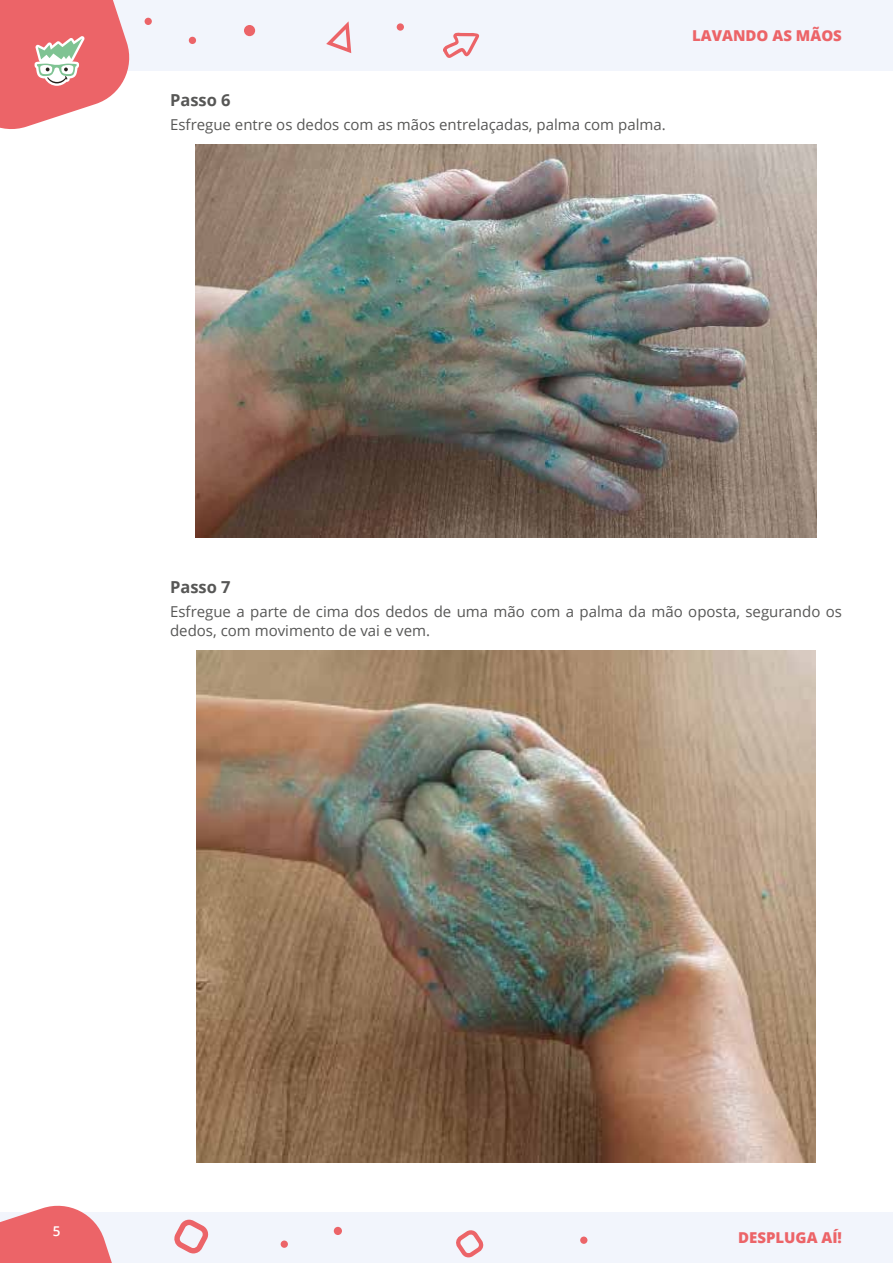
<style>
.page{position:relative;width:893px;height:1263px;background:#fff}
.page>*{position:absolute;margin:0;border:0;box-sizing:border-box;transform-origin:0 0}
.t1{font:700 16.5px "Open Sans";color:#575756}
.t2{font:15px/19.5px "Open Sans";color:#575756}
.t3{font:800 15px "Open Sans";color:#ec6468}
.t4{font:600 13.5px "Open Sans";color:#fff}
</style>
<div class="page">
<div style="left:0;top:0;width:893px;height:71px;background:#f2f5fc"></div>
<svg style="left:0;top:0;width:130px;height:129px"></svg>
<svg style="left:443px;top:32px;width:37px;height:26px"></svg>
<div style="left:244px;top:25px;width:11px;height:11px;background:#ec6468;border-radius:50%"></div>
<svg style="left:326px;top:21px;width:25px;height:32px"></svg>
<div style="left:145px;top:18px;width:7px;height:7px;background:#ec6468;border-radius:50%"></div>
<div style="left:397px;top:23px;width:7px;height:8px;background:#ec6468;border-radius:50%"></div>
<div style="left:189px;top:37px;width:7px;height:7px;background:#ec6468;border-radius:50%"></div>
<div style="left:0;top:1212px;width:893px;height:51px;background:#f2f5fc"></div>
<div style="left:334px;top:1227px;width:8px;height:8px;background:#ec6468;border-radius:50%"></div>
<svg style="left:174px;top:1220px;width:34px;height:33px"></svg>
<svg style="left:456px;top:1230px;width:27px;height:28px"></svg>
<div style="left:281px;top:1240px;width:7px;height:8px;background:#ec6468;border-radius:50%"></div>
<div style="left:580px;top:1236px;width:7px;height:8px;background:#ec6468;border-radius:50%"></div>
<svg style="left:0;top:1205px;width:112px;height:58px"></svg>
<img style="left:196px;top:144px;width:620px;height:394px">
<img style="left:196px;top:650px;width:620px;height:512px">
<p class="t1" style="left:170px;top:89px;width:62px">Passo 6</p>
<p class="t2" style="left:170px;top:114px;width:497px">Esfregue entre os dedos com as mãos entrelaçadas, palma com palma.</p>
<p class="t3" style="left:692px;top:24px;width:151px">LAVANDO AS MÃOS</p>
<p class="t1" style="left:170px;top:575px;width:62px">Passo 7</p>
<p class="t2" style="left:170px;top:601px;width:673px">Esfregue a parte de cima dos dedos de uma mão com a palma da mão oposta, segurando os dedos, com movimento de vai e vem.</p>
<p class="t4" style="left:53px;top:1221px;width:9px">5</p>
<p class="t3" style="left:738px;top:1226px;width:105px">DESPLUGA AÍ!</p>
</div>
